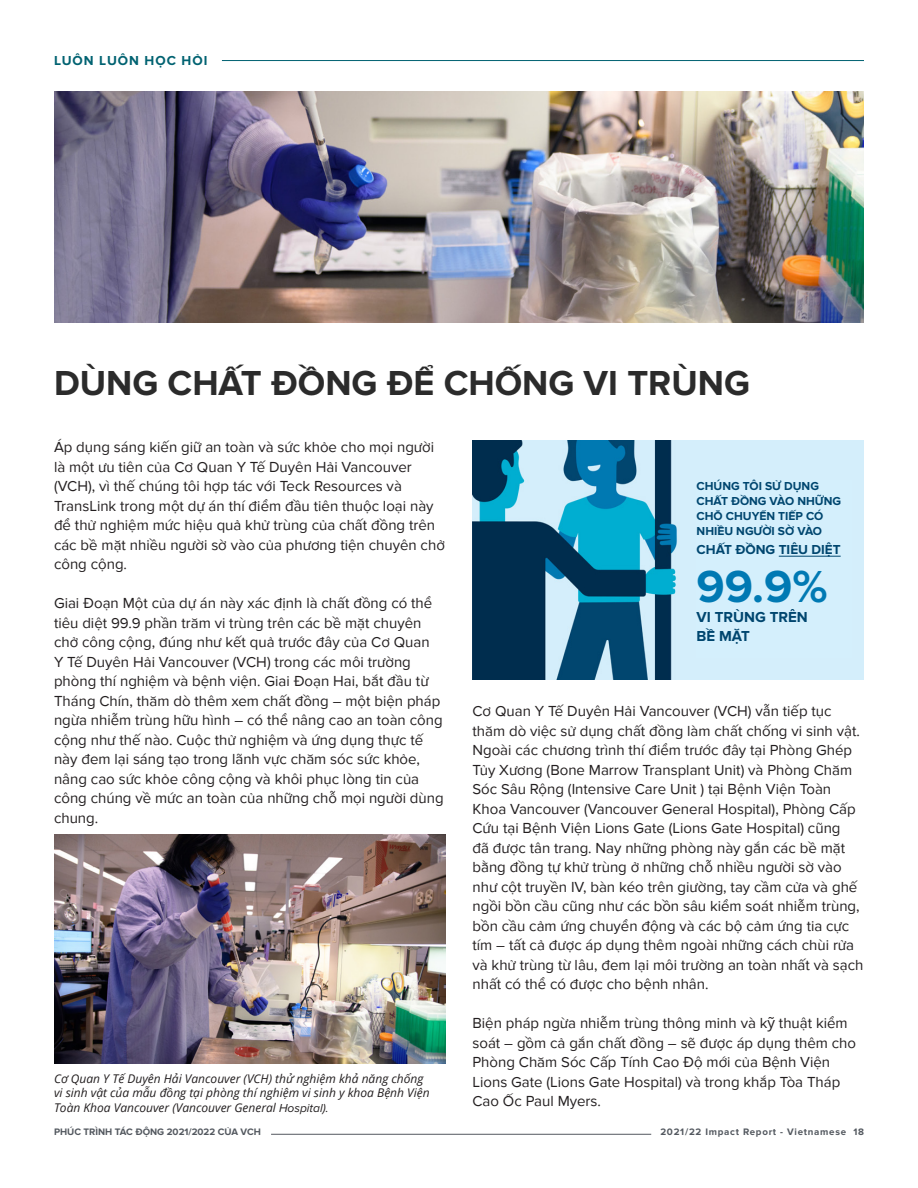
<style>
.page{position:relative;width:918px;height:1188px;background:#fff}
.page>*{position:absolute;margin:0;border:0;box-sizing:border-box;transform-origin:0 0}
.t1{font:700 46.5px "Proxima Nova";color:#0079b3}
.Headline_2{font:700 36px "Proxima Nova";color:#2b2b2b}
.Body_copy{font:15px/19.5px "Proxima Nova";color:#231f20}
.t2{font:700 15px/19.5px "Proxima Nova";color:#00466f}
.t3{font:700 13.5px "Proxima Nova";color:#00466f}
.t4{font:700 13.5px "Proxima Nova";letter-spacing:.075em;color:#006271}
.Legend{font:italic 12px/14.4px "Open Sans";color:#231f20}
.t5{font:700 12px/15px "Proxima Nova";color:#00466f}
.t6{font:700 9.75px "Proxima Nova";letter-spacing:.06em;color:#53585f}
.t7{font:700 9.75px "Proxima Nova";color:#53585f}
.s1{font-family:"Proxima Nova"}
.s2{font-family:"Open Sans"}
</style>
<div class="page">
<hr style="left:222px;top:60px;width:642px;height:1px;background:#006271">
<hr style="left:271px;top:1134px;width:380px;height:1px;background:#53585f">
<img style="left:54px;top:92px;width:810px;height:231px">
<img style="left:473px;top:440px;width:391px;height:240px">
<img style="left:54px;top:835px;width:391px;height:229px">
<div style="left:697px;top:480px;width:155px;height:178px;background:#d4effc"></div>
<hr style="left:779px;top:556px;width:62px;height:1px;background:#00466f">
<p class="t4" style="left:54px;top:52px;width:155px">LUÔN LUÔN HỌC HỎI</p>
<p class="Headline_2" style="left:54px;top:362px;width:698px">DÙNG CHẤT ĐỒNG ĐỂ CHỐNG VI TRÙNG</p>
<p class="Body_copy" style="left:54px;top:438px;width:392px">Áp dụng sáng kiến giữ an toàn và sức khỏe cho mọi người là một ưu tiên của Cơ Quan Y Tế Duyên Hải Vancouver (VCH), vì thế chúng tôi hợp tác với Teck Resources và TransLink trong một dự án thí điểm đầu tiên thuộc loại này để thử nghiệm mức hiệu quả khử trùng của chất đồng trên các bề mặt nhiều người sờ vào của phương tiện chuyên chở công cộng.</p>
<p class="Body_copy" style="left:54px;top:594px;width:391px">Giai Đoạn Một của dự án này xác định là chất đồng có thể tiêu diệt 99.9 phần trăm vi trùng trên các bề mặt chuyên chở công cộng, đúng như kết quả trước đây của Cơ Quan<br>Y Tế Duyên Hải Vancouver (VCH) trong các môi trường phòng thí nghiệm và bệnh viện. Giai Đoạn Hai, bắt đầu từ Tháng Chín, thăm dò thêm xem chất đồng – một biện pháp ngừa nhiễm trùng hữu hình – có thể nâng cao an toàn công cộng như thế nào. Cuộc thử nghiệm và ứng dụng thực tế này đem lại sáng tạo trong lãnh vực chăm sóc sức khỏe, nâng cao sức khỏe công cộng và khôi phục lòng tin của công chúng về mức an toàn của những chỗ mọi người dùng chung.</p>
<p class="Legend" style="left:54px;top:1071px;width:377px">Cơ Quan Y Tế Duyên Hải Vancouver (VCH) thử nghiệm khả năng chống vi sinh vật của mẫu đồng tại phòng thí nghiệm vi sinh y khoa Bệnh Viện<br>Toàn Khoa Vancouver (Vancouver General <span class="s1">Hospital).</span></p>
<p class="t5" style="left:697px;top:479px;width:146px">CHÚNG TÔI SỬ DỤNG<br>CHẤT ĐỒNG VÀO NHỮNG<br>CHỖ CHUYỂN TIẾP CÓ<br>NHIỀU NGƯỜI SỜ VÀO</p>
<p class="t3" style="left:697px;top:542px;width:146px">CHẤT ĐỒNG TIÊU DIỆT</p>
<p class="t1" style="left:697px;top:560px;width:132px">99.9%</p>
<p class="t2" style="left:697px;top:607px;width:113px">VI TRÙNG TRÊN<br>BỀ MẶT</p>
<p class="Body_copy" style="left:472px;top:702px;width:393px">Cơ Quan Y Tế Duyên Hải Vancouver (VCH) vẫn tiếp tục thăm dò việc sử dụng chất đồng làm chất chống vi sinh vật.<br>Ngoài các chương trình thí điểm trước đây tại Phòng Ghép Tủy Xương (Bone Marrow Transplant Unit) và Phòng Chăm Sóc Sâu Rộng (Intensive Care Unit ) tại Bệnh Viện Toàn Khoa Vancouver (Vancouver General Hospital), Phòng Cấp Cứu tại Bệnh Viện Lions Gate (Lions Gate Hospital) cũng<br>đã được tân trang. Nay những phòng này gắn các bề mặt bằng đồng tự khử trùng ở những chỗ nhiều người sờ vào như cột truyền IV, bàn kéo trên giường, tay cầm cửa và ghế ngồi bồn cầu cũng như các bồn sâu kiểm soát nhiễm trùng, bồn cầu cảm ứng chuyển động và các bộ cảm ứng tia cực tím – tất cả được áp dụng thêm ngoài những cách chùi rửa và khử trùng từ lâu, đem lại môi trường an toàn nhất và sạch nhất có thể có được cho bệnh nhân.</p>
<p class="Body_copy" style="left:472px;top:1014px;width:385px">Biện pháp ngừa nhiễm trùng thông minh và k<span class="s2">ỹ</span> thuật kiểm soát – gồm cả gắn chất đồng – sẽ được áp dụng thêm cho Phòng Chăm Sóc Cấp Tính Cao Độ mới của Bệnh Viện Lions Gate (Lions Gate Hospital) và trong khắp Tòa Tháp Cao Ốc Paul Myers.</p>
<p class="t7" style="left:54px;top:1126px;width:208px">PHÚC TRÌNH TÁC ĐỘNG 2021/2022 CỦA VCH</p>
<p class="t6" style="left:660px;top:1126px;width:205px">2021/22 Impact Report - Vietnamese 18</p>
</div>
